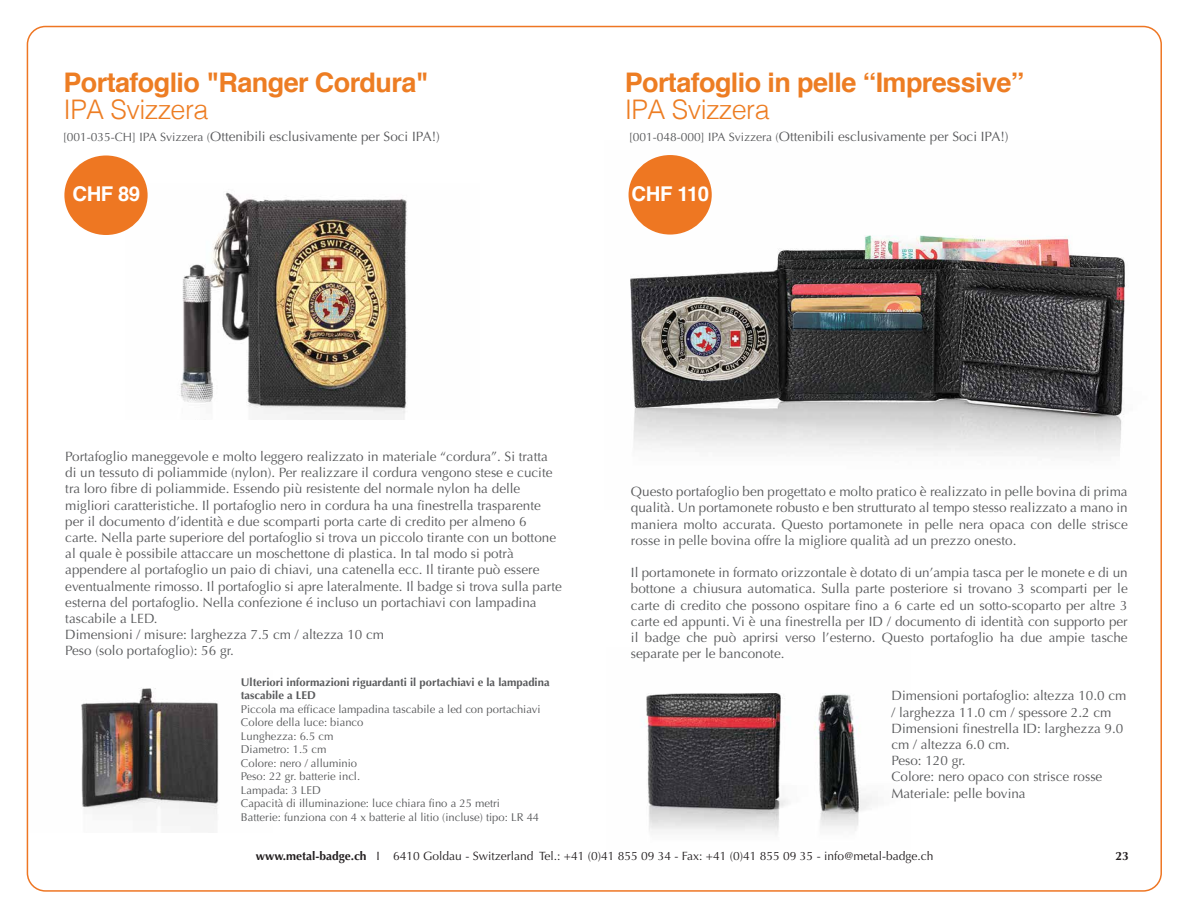
<style>
.page{position:relative;width:1188px;height:918px;background:#fff}
.page>*{position:absolute;margin:0;border:0;box-sizing:border-box;transform-origin:0 0}
.t1{font:700 27px "Helvetica";letter-spacing:-.02em;color:#ed7d23}
.t2{font:300 27px "Helvetica";letter-spacing:-.02em;color:#ed7d23}
.t3{font:700 20.4px "Helvetica";letter-spacing:-.02em;color:#fff}
.t4{font:13.5px/16.2px "Optima";color:#58595b;text-align:justify}
.t5{font:12px "Optima";color:#231f20}
.t6{font:700 12px "Optima";color:#231f20}
.t7{font:11.25px/13.5px "Optima";color:#58595b}
.t8{font:700 11.25px/13.5px "Optima";color:#58595b}
.s1{font-size:12px}
.s2{font-weight:700}
</style>
<div class="page">
<img style="left:628px;top:155px;width:497px;height:299px">
<img style="left:644px;top:693px;width:228px;height:142px">
<div style="left:629px;top:155px;width:83px;height:80px;background:#e72;border-radius:50%"></div>
<img style="left:81px;top:688px;width:138px;height:132px">
<img style="left:127px;top:192px;width:281px;height:228px">
<div style="left:64px;top:155px;width:84px;height:80px;background:#e72;border-radius:50%"></div>
<h1 class="t1" style="left:63px;top:61px;width:367px">Portafoglio "Ranger Cordura"</h1>
<h1 class="t2" style="left:63px;top:87px;width:146px">IPA Svizzera</h1>
<p class="t4" style="left:63px;top:128px;width:379px"><span class="s1">[001-035-CH] IPA Svizzera (</span>Ottenibili esclusivamente per Soci IPA!)</p>
<h2 class="t3" style="left:72px;top:177px;width:69px">CHF 89</h2>
<h1 class="t1" style="left:625px;top:61px;width:401px">Portafoglio in pelle “Impressive”</h1>
<h1 class="t2" style="left:625px;top:87px;width:146px">IPA Svizzera</h1>
<p class="t4" style="left:629px;top:129px;width:381px"><span class="s1">[001-048-000] IPA Svizzera (</span>Ottenibili esclusivamente per Soci IPA!)</p>
<h2 class="t3" style="left:632px;top:177px;width:79px">CHF 110</h2>
<p class="t4" style="left:65px;top:448px;width:498px;text-align:left">Portafoglio maneggevole e molto leggero realizzato in materiale “cordura”. Si tratta di un tessuto di poliammide (nylon). Per realizzare il cordura vengono stese e cucite tra loro fibre di poliammide. Essendo più resistente del normale nylon ha delle migliori caratteristiche. Il portafoglio nero in cordura ha una finestrella trasparente per il documento d’identità e due scomparti porta carte di credito per almeno 6 carte. Nella parte superiore del portafoglio si trova un piccolo tirante con un bottone al quale è possibile attaccare un moschettone di plastica. In tal modo si potrà appendere al portafoglio un paio di chiavi, una catenella ecc. Il tirante può essere eventualmente rimosso. Il portafoglio si apre lateralmente. Il badge si trova sulla parte esterna del portafoglio. Nella confezione é incluso un portachiavi con lampadina tascabile a LED.<br>Dimensioni / misure: larghezza 7.5 cm / altezza 10 cm<br>Peso (solo portafoglio): 56 gr.</p>
<p class="t8" style="left:241px;top:675px;width:310px">Ulteriori informazioni riguardanti il portachiavi e la lampadina tascabile a LED</p>
<p class="t7" style="left:241px;top:702px;width:301px">Piccola ma efficace lampadina tascabile a led con portachiavi Colore della luce: bianco<br>Lunghezza: 6.5 cm<br>Diametro: 1.5 cm<br>Colore: nero / alluminio<br>Peso: 22 gr. batterie incl.<br>Lampada: 3 LED<br>Capacità di illuminazione: luce chiara fino a 25 metri Batterie: funziona con 4 x batterie al litio (incluse) tipo: LR 44</p>
<p class="t4" style="left:631px;top:484px;width:498px">Questo portafoglio ben progettato e molto pratico è realizzato in pelle bovina di prima qualità. Un portamonete robusto e ben strutturato al tempo stesso realizzato a mano in maniera molto accurata. Questo portamonete in pelle nera opaca con delle strisce rosse in pelle bovina offre la migliore qualità ad un prezzo onesto.</p>
<p class="t4" style="left:631px;top:565px;width:498px">Il portamonete in formato orizzontale è dotato di un’ampia tasca per le monete e di un bottone a chiusura automatica. Sulla parte posteriore si trovano 3 scomparti per le carte di credito che possono ospitare fino a 6 carte ed un sotto-scoparto per altre 3 carte ed appunti. Vi è una finestrella per ID / documento di identità con supporto per il badge che può aprirsi verso l’esterno. Questo portafoglio ha due ampie tasche separate per le banconote.</p>
<p class="t4" style="left:892px;top:688px;width:236px;text-align:left">Dimensioni portafoglio: altezza 10.0 cm / larghezza 11.0 cm / spessore 2.2 cm<br>Dimensioni finestrella ID: larghezza 9.0 cm / altezza 6.0 cm.<br>Peso: 120 gr.<br>Colore: nero opaco con strisce rosse<br>Materiale: pelle bovina</p>
<p class="t5" style="left:256px;top:849px;width:679px"><span class="s2">www.metal-badge.ch</span> I 6410 Goldau - Switzerland Tel.: +41 (0)41 855 09 34 - Fax: +41 (0)41 855 09 35 - info@metal-badge.ch</p>
<p class="t6" style="left:1116px;top:849px;width:15px">23</p>
</div>
